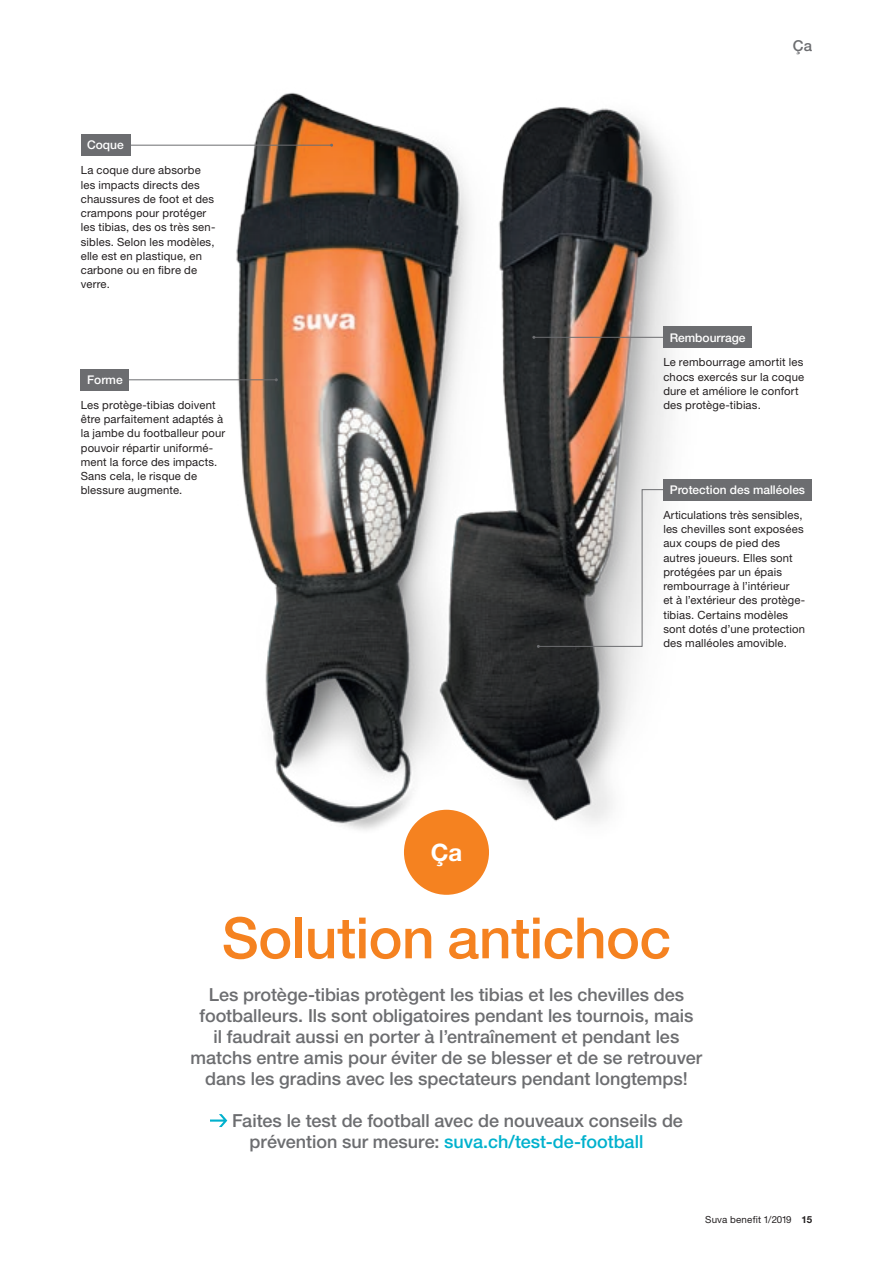
<style>
.page{position:relative;width:893px;height:1263px;background:#fff}
.page>*{position:absolute;margin:0;border:0;box-sizing:border-box;transform-origin:0 0}
.titel_gross{font:500 57px "Helvetica Neue LT Std";letter-spacing:-.01em;color:#f58220}
.titel_gross-2{font:700 24px "Helvetica Neue LT Std";color:#fff}
.lead_klein{font:500 18px/21px "Helvetica Neue LT Std";color:#6c6d70;text-align:center}
.oberzeile{font:500 15px "Helvetica Neue LT Std";color:#6c6d70}
.t1{font:500 12px "Helvetica Neue LT Std";color:#fff}
.legende{font:11.25px/14.2px "Helvetica Neue LT Std";letter-spacing:.015em;color:#231f20}
.t2{font:9.75px "Helvetica Neue LT Std";letter-spacing:.02em;color:#231f20}
.s1{color:#00b1cd}
.s2{font-weight:700}
</style>
<div class="page">
<img style="left:164px;top:92px;width:555px;height:773px">
<div style="left:404px;top:810px;width:85px;height:85px;background:#f58220;border-radius:50%"></div>
<svg style="left:210px;top:1114px;width:17px;height:13px"></svg>
<div style="left:81px;top:134px;width:49px;height:22px;background:#6c6d70"></div>
<hr style="left:128px;top:145px;width:204px;height:1px;background:#6c6d70">
<div style="left:663px;top:327px;width:89px;height:21px;background:#6c6d70"></div>
<hr style="left:534px;top:337px;width:132px;height:1px;background:#6c6d70">
<div style="left:663px;top:479px;width:148px;height:21px;background:#6c6d70"></div>
<svg style="left:537px;top:489px;width:129px;height:159px"></svg>
<div style="left:81px;top:369px;width:48px;height:21px;background:#6c6d70"></div>
<hr style="left:126px;top:379px;width:150px;height:1px;background:#6c6d70">
<p class="t1" style="left:87px;top:138px;width:38px">Coque</p>
<p class="legende" style="left:81px;top:163px;width:136px">La coque dure absorbe les impacts directs des chaussures de foot et des crampons pour protéger les tibias, des os très sen&shy;sibles. Selon les modèles, elle est en plastique, en carbone ou en fibre de verre.</p>
<p class="t1" style="left:87px;top:373px;width:37px">Forme</p>
<p class="legende" style="left:81px;top:398px;width:146px">Les protège-tibias doivent être parfaitement adaptés à la jambe du footballeur pour pouvoir répartir uniformé&shy;ment la force des impacts.<br>Sans cela, le risque de blessure augmente.</p>
<p class="titel_gross-2" style="left:431px;top:837px;width:33px">Ça</p>
<p class="oberzeile" style="left:793px;top:37px;width:21px">Ça</p>
<p class="t1" style="left:670px;top:330px;width:77px">Rembourrage</p>
<p class="legende" style="left:663px;top:355px;width:142px">Le rembourrage amortit les chocs exercés sur la coque dure et améliore le confort des protège-tibias.</p>
<p class="t1" style="left:670px;top:482px;width:137px">Protection des malléoles</p>
<p class="legende" style="left:663px;top:507px;width:143px">Articulations très sensibles, les chevilles sont exposées aux coups de pied des autres joueurs. Elles sont protégées par un épais rembourrage à l’intérieur<br>et à l’extérieur des protège&shy;tibias. Certains modèles sont dotés d’une protection des malléoles amovible.</p>
<p class="titel_gross" style="left:222px;top:904px;width:451px">Solution antichoc</p>
<p class="lead_klein" style="left:191px;top:984px;width:513px">Les protège-tibias protègent les tibias et les chevilles des footballeurs. Ils sont obligatoires pendant les tournois, mais<br>il faudrait aussi en porter à l’entraînement et pendant les matchs entre amis pour éviter de se blesser et de se retrouver dans les gradins avec les spectateurs pendant longtemps!</p>
<p class="lead_klein" style="left:250px;top:1110px;width:435px;text-align:left;text-indent:-18px">Faites le test de football avec de nouveaux conseils de prévention sur mesure: <span class="s1">suva.ch/test-de-football</span></p>
<p class="t2" style="left:705px;top:1213px;width:109px">Suva benefit 1/2019 <span class="s2">15</span></p>
</div>
